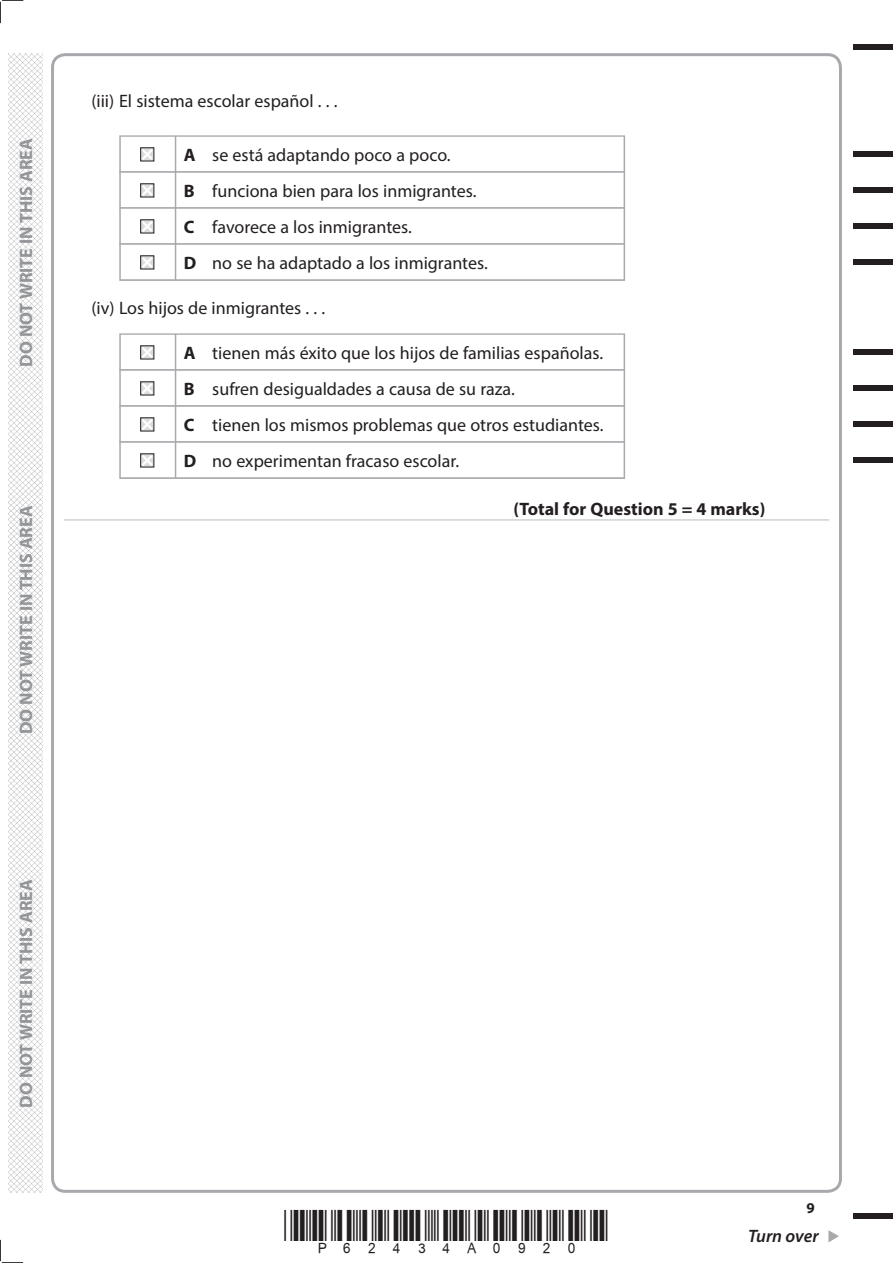
<style>
.page{position:relative;width:893px;height:1263px;background:#fff}
.page>*{position:absolute;margin:0;border:0;box-sizing:border-box;transform-origin:0 0}
.t1{font:39px "Bar Code 39 c HR";color:#231f20}
.t2{font:18px/36px "Myriad Pro";color:#231f20}
.t3{font:700 18px "Myriad Pro";color:#939598}
.t4{font:700 18px "Myriad Pro";color:#231f20}
.t5{font:italic 600 18px "Myriad Pro";letter-spacing:-.005em;color:#231f20}
.t6{font:700 15px "Myriad Pro";color:#231f20}
.s1{font-weight:700}
</style>
<div class="page">
<svg style="left:828px;top:1230px;width:11px;height:12px"></svg>
<div style="left:853px;top:44px;width:40px;height:5px;background:#231f20"></div>
<div style="left:853px;top:1214px;width:40px;height:5px;background:#231f20"></div>
<svg style="left:0;top:0;width:23px;height:23px"></svg>
<svg style="left:0;top:1240px;width:23px;height:23px"></svg>
<img style="left:9px;top:53px;width:34px;height:1140px">
<div style="left:119px;top:135px;width:506px;height:38px;background:#bfc0c3"></div>
<div style="left:121px;top:137px;width:503px;height:34px;background:#fff"></div>
<div style="left:119px;top:171px;width:506px;height:38px;background:#bebfc2"></div>
<div style="left:121px;top:173px;width:503px;height:34px;background:#fff"></div>
<div style="left:119px;top:207px;width:506px;height:38px;background:#bebfc2"></div>
<div style="left:121px;top:209px;width:503px;height:34px;background:#fff"></div>
<div style="left:119px;top:243px;width:506px;height:38px;background:#bdbec1"></div>
<div style="left:121px;top:245px;width:503px;height:34px;background:#fff"></div>
<div style="left:119px;top:333px;width:506px;height:38px;background:#bdbdc0"></div>
<div style="left:121px;top:335px;width:503px;height:34px;background:#fff"></div>
<div style="left:119px;top:369px;width:506px;height:38px;background:#bcbdc0"></div>
<div style="left:121px;top:371px;width:503px;height:34px;background:#fff"></div>
<div style="left:119px;top:405px;width:506px;height:38px;background:#bcbcbf"></div>
<div style="left:121px;top:407px;width:503px;height:34px;background:#fff"></div>
<div style="left:119px;top:441px;width:506px;height:38px;background:#bbbcbf"></div>
<div style="left:121px;top:443px;width:503px;height:34px;background:#fff"></div>
<hr style="left:64px;top:519px;width:765px;height:2px;background:#d1d2d4">
<svg style="left:140px;top:147px;width:15px;height:15px"></svg>
<hr style="left:175px;top:136px;width:1px;height:36px;background:#a8a9ad">
<svg style="left:140px;top:183px;width:15px;height:15px"></svg>
<hr style="left:175px;top:172px;width:1px;height:36px;background:#a8a9ad">
<svg style="left:140px;top:219px;width:15px;height:15px"></svg>
<hr style="left:175px;top:208px;width:1px;height:36px;background:#a8a9ad">
<svg style="left:140px;top:255px;width:15px;height:15px"></svg>
<hr style="left:175px;top:244px;width:1px;height:36px;background:#a8a9ad">
<svg style="left:140px;top:345px;width:15px;height:15px"></svg>
<hr style="left:175px;top:334px;width:1px;height:36px;background:#a8a9ad">
<svg style="left:140px;top:381px;width:15px;height:15px"></svg>
<hr style="left:175px;top:370px;width:1px;height:36px;background:#a8a9ad">
<svg style="left:140px;top:417px;width:15px;height:15px"></svg>
<hr style="left:175px;top:406px;width:1px;height:36px;background:#a8a9ad">
<svg style="left:140px;top:453px;width:15px;height:15px"></svg>
<hr style="left:175px;top:442px;width:1px;height:36px;background:#a8a9ad">
<div style="left:853px;top:151px;width:40px;height:6px;background:#231f20"></div>
<div style="left:853px;top:187px;width:40px;height:6px;background:#231f20"></div>
<div style="left:853px;top:223px;width:40px;height:6px;background:#231f20"></div>
<div style="left:853px;top:259px;width:40px;height:6px;background:#231f20"></div>
<div style="left:853px;top:349px;width:40px;height:6px;background:#231f20"></div>
<div style="left:853px;top:385px;width:40px;height:6px;background:#231f20"></div>
<div style="left:853px;top:421px;width:40px;height:6px;background:#231f20"></div>
<div style="left:853px;top:457px;width:40px;height:6px;background:#231f20"></div>
<p class="t3" style="left:14px;top:367px;width:230px;rotate:-90deg">DO NOT WRITE IN THIS AREA</p>
<p class="t3" style="left:14px;top:734px;width:230px;rotate:-90deg">DO NOT WRITE IN THIS AREA</p>
<p class="t3" style="left:14px;top:1108px;width:230px;rotate:-90deg">DO NOT WRITE IN THIS AREA</p>
<p class="t2" style="left:91px;top:83px;width:248px">(iii) El sistema escolar español . . .</p>
<p class="t2" style="left:184px;top:137px;width:305px"><span class="s1">A</span> se está adaptando poco a poco.<br><span class="s1">B</span> funciona bien para los inmigrantes.<br><span class="s1">C</span> favorece a los inmigrantes.<br><span class="s1">D</span> no se ha adaptado a los inmigrantes.</p>
<p class="t2" style="left:91px;top:290px;width:235px">(iv) Los hijos de inmigrantes . . .</p>
<p class="t2" style="left:184px;top:335px;width:421px"><span class="s1">A</span> tienen más éxito que los hijos de familias españolas.<br><span class="s1">B</span> sufren desigualdades a causa de su raza.<br><span class="s1">C</span> tienen los mismos problemas que otros estudiantes.<br><span class="s1">D</span> no experimentan fracaso escolar.</p>
<p class="t4" style="left:513px;top:497px;width:254px">(Total for Question 5 = 4 marks)</p>
<h1 class="t1" style="left:384px;top:1199px;width:76px">✔✓✔</h1>
<p class="t6" style="left:806px;top:1198px;width:10px">9</p>
<p class="t5" style="left:748px;top:1225px;width:72px">Turn over</p>
</div>
